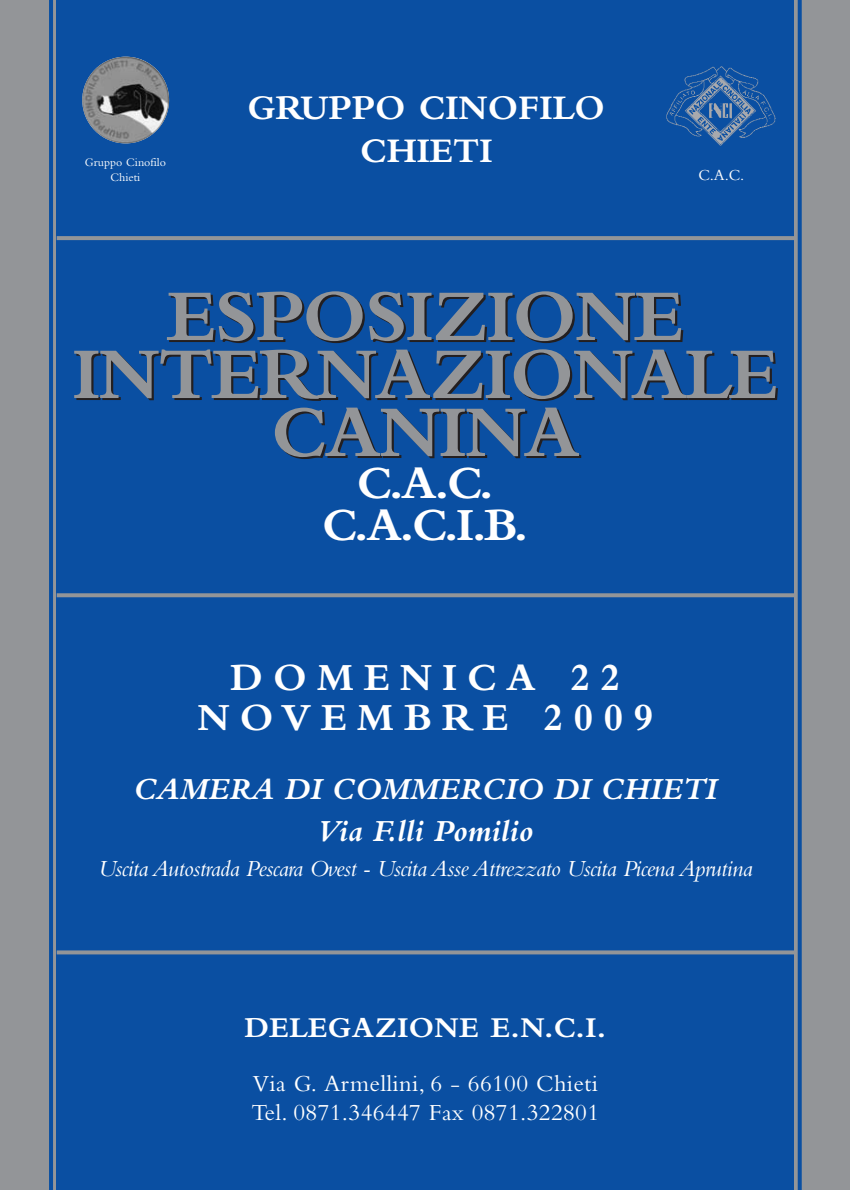
<style>
.page{position:relative;width:850px;height:1190px;background:#939598}
.page>*{position:absolute;margin:0;border:0;box-sizing:border-box;transform-origin:0 0}
.t1{font:700 76px/58px "Bembo";letter-spacing:-.025em;color:#939598;text-align:center}
.t2{font:700 48px/42px "Bembo";color:#fff;text-align:center}
.t3{font:700 40px/40px "Bembo";letter-spacing:.25em;color:#fff;text-align:center}
.t4{font:700 36px/43.2px "Bembo";color:#fff;text-align:center}
.t5{font:italic 700 32px/41.2px "Bembo";color:#fff;text-align:center}
.t6{font:700 30px "Bembo";letter-spacing:.015em;color:#fff}
.t7{font:italic 24px "Bembo";letter-spacing:-.025em;color:#fff}
.t8{font:24px/28.8px "Bembo";letter-spacing:.015em;color:#fff}
.t9{font:16px "Bembo";color:#fff}
.t10{font:12px/14.4px "Bembo";color:#fff;text-align:center}
</style>
<div class="page">
<div style="left:57px;top:0;width:737px;height:1190px;background:#0a4fa2"></div>
<svg style="left:57px;top:236px;width:737px;height:4px;fill:#939598"></svg>
<svg style="left:57px;top:593px;width:737px;height:4px;fill:#939598"></svg>
<svg style="left:57px;top:950px;width:737px;height:4px;fill:#939598"></svg>
<svg style="left:797px;top:0;width:4px;height:1190px;fill:#0a4fa2"></svg>
<hr style="left:49px;top:0;width:4px;height:1190px;background:#0a4fa2">
<img style="left:666px;top:66px;width:110px;height:80px">
<img style="left:82px;top:57px;width:87px;height:86px;border-radius:50%">
<p class="t10" style="left:85px;top:156px;width:83px">Gruppo Cinofilo<br>Chieti</p>
<h3 class="t4" style="left:248px;top:89px;width:359px">GRUPPO CINOFILO<br>CHIETI</h3>
<p class="t9" style="left:698px;top:170px;width:47px">C.A.C.</p>
<h1 class="t1" style="left:72px;top:294px;width:707px">ESPOSIZIONE<br>INTERNAZIONALE<br>CANINA</h1>
<h2 class="t2" style="left:322px;top:466px;width:208px">C.A.C.<br>C.A.C.I.B.</h2>
<h3 class="t3" style="left:197px;top:661px;width:457px">DOMENICA 22<br>NOVEMBRE 2009</h3>
<h3 class="t5" style="left:134px;top:772px;width:585px">CAMERA DI COMMERCIO DI CHIETI<br>Via F.lli Pomilio</h3>
<p class="t7" style="left:98px;top:860px;width:655px">Uscita Autostrada Pescara Ovest - Uscita Asse Attrezzato Uscita Picena Aprutina</p>
<p class="t6" style="left:244px;top:1017px;width:363px">DELEGAZIONE E.N.C.I.</p>
<p class="t8" style="left:252px;top:1071px;width:349px">Via G. Armellini, 6 - 66100 Chieti<br>Tel. 0871.346447 Fax 0871.322801</p>
</div>
